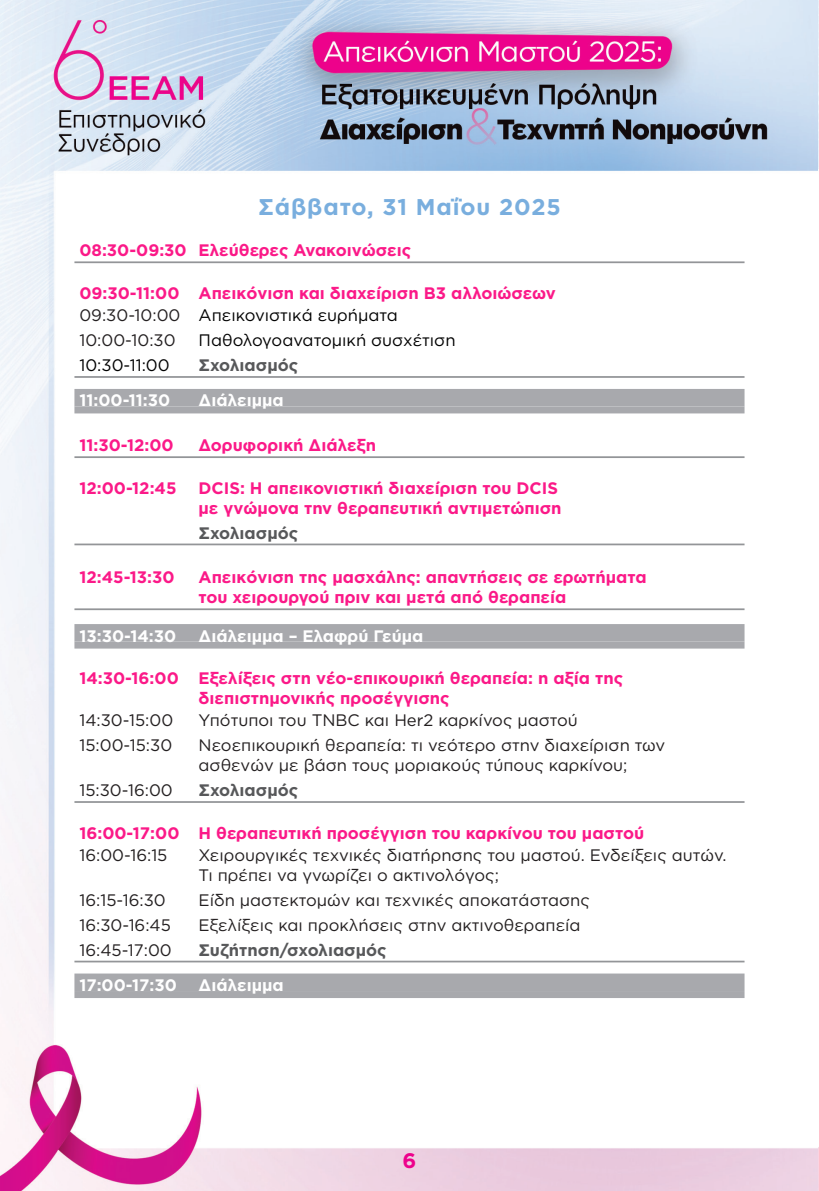
<style>
.page{position:relative;width:819px;height:1191px;background:#fff}
.page>*{position:absolute;margin:0;border:0;box-sizing:border-box;transform-origin:0 0}
.t1{font:700 22.75px "Gotham Greek";letter-spacing:.04em;color:#79aede}
.t2{font:700 21px "Gotham Greek";color:#ed028c}
.t3{font:700 16.62px/19.9px "Gotham Greek";color:#fb1988}
.t4{font:16.62px/19.9px "Gotham Greek";color:#231f20}
.t5{font:700 16.62px "Gotham Greek";color:#fff}
.t6{font:16.62px "Gotham Greek";color:#000}
.t7{font:700 16.62px "Gotham Greek";color:#57585a}
.s1{color:#231f20}
</style>
<div class="page">
<img style="left:0;top:0;width:819px;height:1191px">
<hr style="left:74px;top:261px;width:670px;height:2px;background:#939598">
<hr style="left:74px;top:376px;width:670px;height:2px;background:#939598">
<div style="left:74px;top:389px;width:670px;height:17px;background:#a8a9ad"></div>
<div style="left:74px;top:406px;width:670px;height:7px;background:#a8a9ad"></div>
<hr style="left:74px;top:456px;width:670px;height:2px;background:#939598">
<hr style="left:74px;top:543px;width:670px;height:2px;background:#939598">
<hr style="left:74px;top:608px;width:670px;height:2px;background:#939598">
<div style="left:74px;top:624px;width:670px;height:17px;background:#a8a9ad"></div>
<div style="left:74px;top:641px;width:670px;height:7px;background:#a8a9ad"></div>
<hr style="left:74px;top:801px;width:670px;height:2px;background:#939598">
<hr style="left:74px;top:960px;width:670px;height:2px;background:#939598">
<div style="left:74px;top:973px;width:670px;height:18px;background:#a8a9ad"></div>
<div style="left:74px;top:991px;width:670px;height:7px;background:#a8a9ad"></div>
<p class="t1" style="left:258px;top:194px;width:304px">Σάββατο, 31 Μαΐου 2025</p>
<p class="t3" style="left:79px;top:240px;width:333px">08:30-09:30 Ελεύθερες Ανακοινώσεις</p>
<p class="t3" style="left:79px;top:282px;width:478px">09:30-11:00 Απεικόνιση και διαχείριση Β3 αλλοιώσεων</p>
<p class="t6" style="left:79px;top:306px;width:320px"><span class="s1">09:30-10:00</span> Απεικονιστικά ευρήματα</p>
<p class="t4" style="left:79px;top:330px;width:98px">10:00-10:30</p>
<p class="t6" style="left:198px;top:331px;width:258px">Παθολογοανατομική συσχέτιση</p>
<p class="t6" style="left:79px;top:356px;width:92px">10:30-11:00</p>
<p class="t7" style="left:198px;top:356px;width:101px">Σχολιασμός</p>
<p class="t5" style="left:79px;top:391px;width:92px">11:00-11:30</p>
<p class="t5" style="left:198px;top:391px;width:87px">Διάλειμμα</p>
<p class="t3" style="left:79px;top:435px;width:96px">11:30-12:00</p>
<p class="t3" style="left:198px;top:435px;width:179px">Δορυφορική Διάλεξη</p>
<p class="t3" style="left:79px;top:477px;width:99px">12:00-12:45</p>
<p class="t3" style="left:198px;top:477px;width:364px">DCIS: Η απεικονιστική διαχείριση του DCIS με γνώμονα την θεραπευτική αντιμετώπιση</p>
<p class="t7" style="left:198px;top:523px;width:101px">Σχολιασμός</p>
<p class="t3" style="left:79px;top:567px;width:97px">12:45-13:30</p>
<p class="t3" style="left:198px;top:567px;width:449px">Απεικόνιση της μασχάλης: απαντήσεις σε ερωτήματα του χειρουργού πριν και μετά από θεραπεία</p>
<p class="t5" style="left:79px;top:626px;width:98px">13:30-14:30</p>
<p class="t5" style="left:198px;top:626px;width:226px">Διάλειμμα – Ελαφρύ Γεύμα</p>
<p class="t3" style="left:198px;top:667px;width:426px;text-indent:-119px">14:30-16:00 Εξελίξεις στη νέο-επικουρική θεραπεία: η αξία της διεπιστημονικής προσέγγισης</p>
<p class="t4" style="left:79px;top:710px;width:95px">14:30-15:00</p>
<p class="t4" style="left:198px;top:710px;width:381px">Υπότυποι του TNBC και Her2 καρκίνος μαστού</p>
<p class="t4" style="left:79px;top:735px;width:94px">15:00-15:30</p>
<p class="t4" style="left:198px;top:735px;width:468px">Νεοεπικουρική θεραπεία: τι νεότερο στην διαχείριση των ασθενών με βάση τους μοριακούς τύπους καρκίνου;</p>
<p class="t4" style="left:79px;top:780px;width:95px">15:30-16:00</p>
<p class="t7" style="left:198px;top:780px;width:101px">Σχολιασμός</p>
<p class="t3" style="left:79px;top:822px;width:566px">16:00-17:00 Η θεραπευτική προσέγγιση του καρκίνου του μαστού</p>
<p class="t4" style="left:79px;top:845px;width:90px">16:00-16:15</p>
<p class="t4" style="left:198px;top:845px;width:529px">Χειρουργικές τεχνικές διατήρησης του μαστού. Ενδείξεις αυτών.<br>Τι πρέπει να γνωρίζει ο ακτινολόγος;</p>
<p class="t4" style="left:79px;top:889px;width:88px">16:15-16:30</p>
<p class="t4" style="left:198px;top:889px;width:393px">Είδη μαστεκτομών και τεχνικές αποκατάστασης</p>
<p class="t4" style="left:79px;top:914px;width:93px">16:30-16:45</p>
<p class="t4" style="left:198px;top:914px;width:383px">Εξελίξεις και προκλήσεις στην ακτινοθεραπεία</p>
<p class="t4" style="left:79px;top:939px;width:94px">16:45-17:00</p>
<p class="t7" style="left:198px;top:940px;width:190px">Συζήτηση/σχολιασμός</p>
<p class="t5" style="left:79px;top:975px;width:99px">17:00-17:30</p>
<p class="t5" style="left:198px;top:975px;width:87px">Διάλειμμα</p>
<p class="t2" style="left:402px;top:1147px;width:15px">6</p>
</div>
